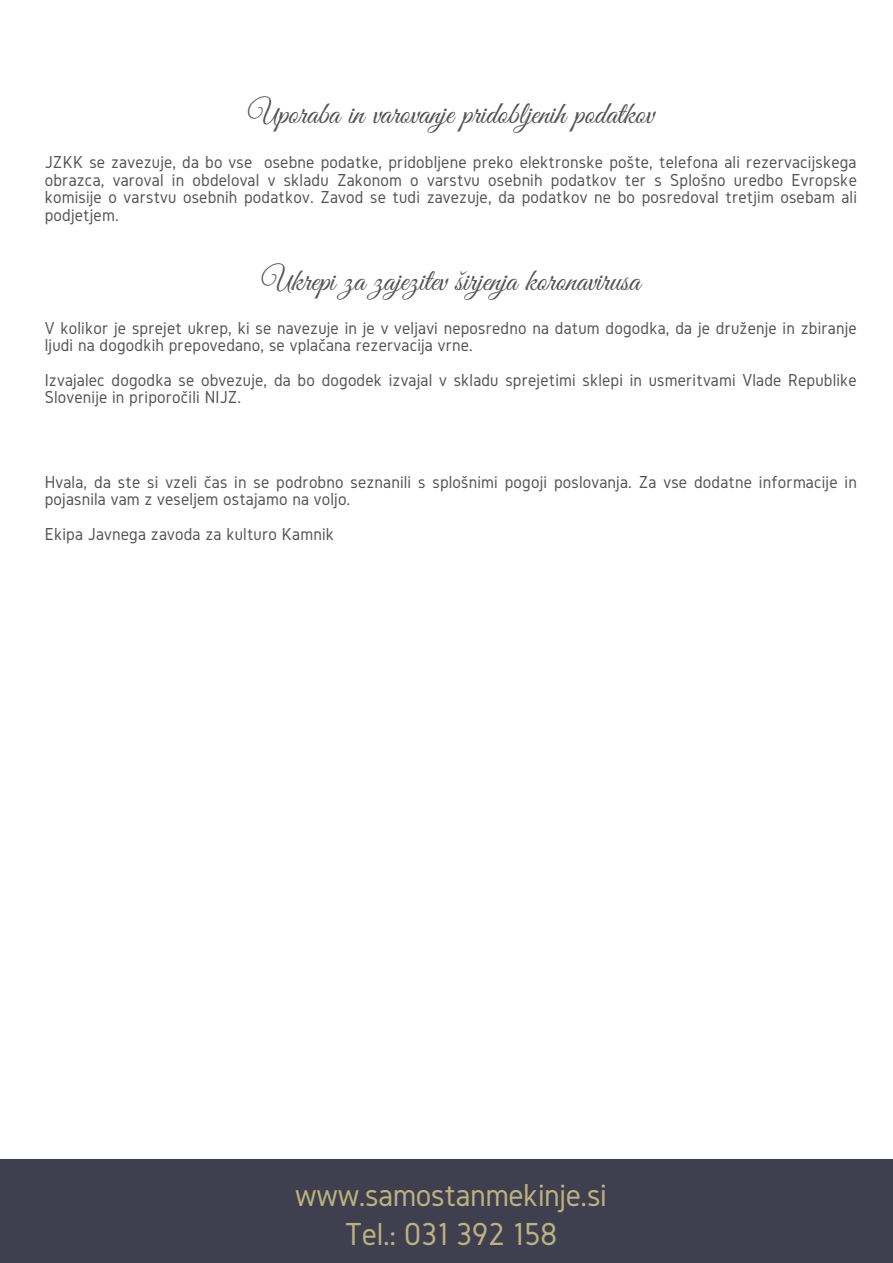
<style>
.page{position:relative;width:893px;height:1263px;background:#fff}
.page>*{position:absolute;margin:0;border:0;box-sizing:border-box;transform-origin:0 0}
.t1{font:33.08px "Gidole";letter-spacing:-.01em;color:#b8b37f}
.t2{font:31.5px "Great Vibes";color:#545454}
.t3{font:18px/17.5px "Gidole";letter-spacing:.01em;color:#545454}
</style>
<div class="page">
<div style="left:0;top:1159px;width:893px;height:104px;background:#3f3f4f"></div>
<p class="t2" style="left:248px;top:96px;width:407px">Uporaba in varovanje pridobljenih podatkov</p>
<p class="t3" style="left:45px;top:153px;width:813px;text-align:justify">JZKK se zavezuje, da bo vse osebne podatke, pridobljene preko elektronske pošte, telefona ali rezervacijskega obrazca, varoval in obdeloval v skladu Zakonom o varstvu osebnih podatkov ter s Splošno uredbo Evropske komisije o varstvu osebnih podatkov. Zavod se tudi zavezuje, da podatkov ne bo posredoval tretjim osebam ali podjetjem.</p>
<p class="t2" style="left:262px;top:263px;width:380px">Ukrepi za zajezitev širjenja koronavirusa</p>
<p class="t3" style="left:45px;top:319px;width:813px">V kolikor je sprejet ukrep, ki se navezuje in je v veljavi neposredno na datum dogodka, da je druženje in zbiranje ljudi na dogodkih prepovedano, se vplačana rezervacija vrne.</p>
<p class="t3" style="left:45px;top:371px;width:813px">Izvajalec dogodka se obvezuje, da bo dogodek izvajal v skladu sprejetimi sklepi in usmeritvami Vlade Republike<br>Slovenije in priporočili NIJZ.</p>
<p class="t3" style="left:45px;top:473px;width:813px">Hvala, da ste si vzeli čas in se podrobno seznanili s splošnimi pogoji poslovanja. Za vse dodatne informacije in pojasnila vam z veseljem ostajamo na voljo.</p>
<p class="t3" style="left:45px;top:525px;width:291px">Ekipa Javnega zavoda za kulturo Kamnik</p>
<p class="t1" style="left:284px;top:1166px;width:313px">www.samostanmekinje.si</p>
<p class="t1" style="left:333px;top:1204px;width:214px">Tel.: 031 392 158</p>
<p class="t1" style="left:295px;top:1177px;width:313px">www.samostanmekinje.si</p>
<p class="t1" style="left:345px;top:1215px;width:214px">Tel.: 031 392 158</p>
</div>
